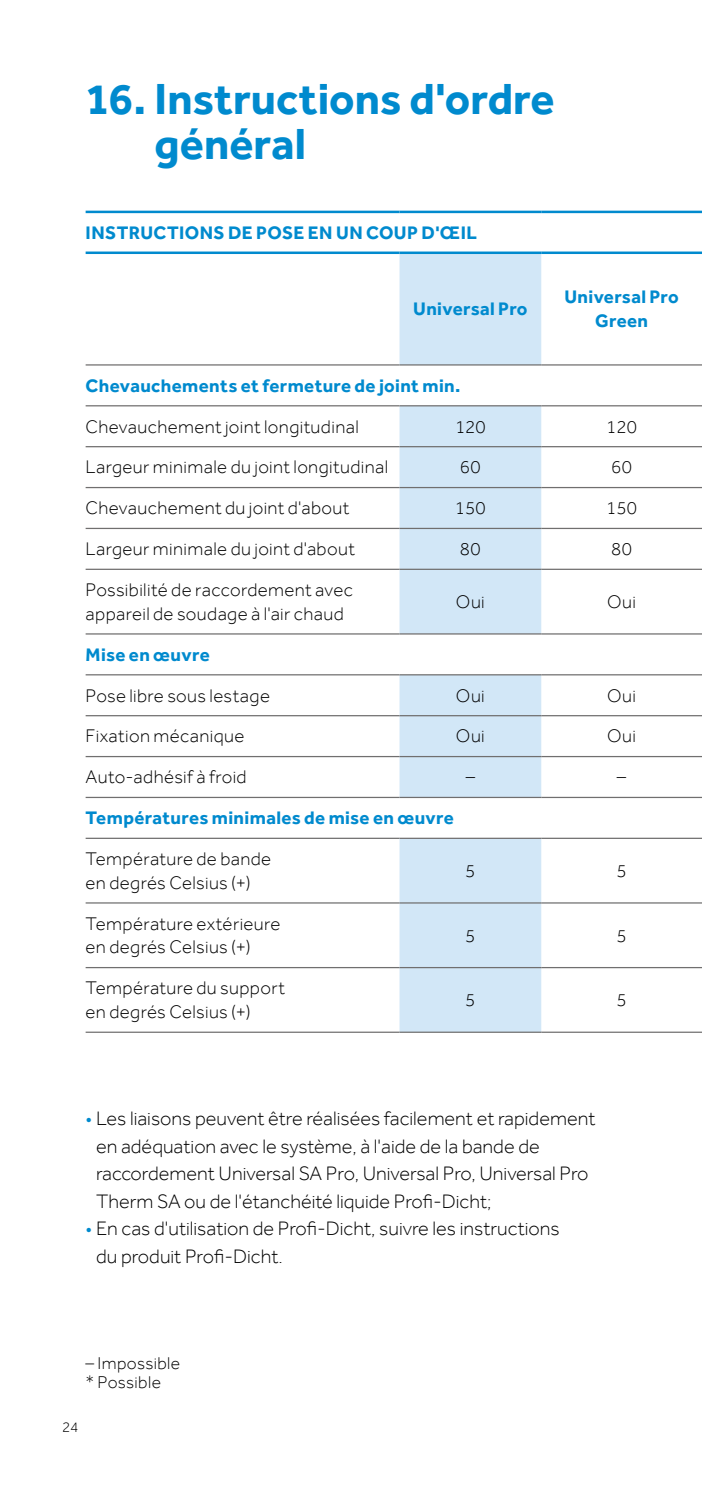
<style>
.page{position:relative;width:702px;height:1489px;background:#fff}
.page>*{position:absolute;margin:0;border:0;box-sizing:border-box;transform-origin:0 0}
.t1{font:700 45px/45px "Effra";color:#008ace}
.t2{font:300 20px/27.5px "Effra";color:#000}
.t3{font:300 18.75px/23.8px "Effra";letter-spacing:.02em;color:#000}
.t4{font:700 18.75px/23.8px "Effra";letter-spacing:.02em;color:#008ace;text-align:center}
.t5{font:300 17.5px/18.8px "Effra";letter-spacing:.025em;color:#000}
.t6{font:300 15px "Effra";color:#000}
.s1{color:#008ace}
</style>
<div class="page">
<svg style="left:399px;top:254px;width:142px;height:777px;fill:#d2e7f7"></svg>
<hr style="left:86px;top:966px;width:313px;height:2px;background:#706f6f">
<hr style="left:399px;top:966px;width:142px;height:2px;background:#706f6f">
<hr style="left:541px;top:966px;width:161px;height:2px;background:#706f6f">
<hr style="left:86px;top:1031px;width:313px;height:1px;background:#706f6f">
<hr style="left:399px;top:1031px;width:142px;height:1px;background:#706f6f">
<hr style="left:541px;top:1031px;width:161px;height:1px;background:#706f6f">
<hr style="left:86px;top:364px;width:313px;height:1px;background:#706f6f">
<hr style="left:399px;top:364px;width:142px;height:1px;background:#706f6f">
<hr style="left:541px;top:364px;width:161px;height:1px;background:#706f6f">
<hr style="left:86px;top:405px;width:313px;height:1px;background:#706f6f">
<hr style="left:399px;top:405px;width:142px;height:1px;background:#706f6f">
<hr style="left:541px;top:405px;width:161px;height:1px;background:#706f6f">
<hr style="left:86px;top:446px;width:313px;height:1px;background:#706f6f">
<hr style="left:399px;top:446px;width:142px;height:1px;background:#706f6f">
<hr style="left:541px;top:446px;width:161px;height:1px;background:#706f6f">
<hr style="left:86px;top:487px;width:313px;height:1px;background:#706f6f">
<hr style="left:399px;top:487px;width:142px;height:1px;background:#706f6f">
<hr style="left:541px;top:487px;width:161px;height:1px;background:#706f6f">
<hr style="left:86px;top:528px;width:313px;height:1px;background:#706f6f">
<hr style="left:399px;top:528px;width:142px;height:1px;background:#706f6f">
<hr style="left:541px;top:528px;width:161px;height:1px;background:#706f6f">
<hr style="left:86px;top:568px;width:313px;height:2px;background:#706f6f">
<hr style="left:399px;top:568px;width:142px;height:2px;background:#706f6f">
<hr style="left:541px;top:568px;width:161px;height:2px;background:#706f6f">
<hr style="left:86px;top:633px;width:313px;height:1px;background:#706f6f">
<hr style="left:399px;top:633px;width:142px;height:1px;background:#706f6f">
<hr style="left:541px;top:633px;width:161px;height:1px;background:#706f6f">
<hr style="left:86px;top:674px;width:313px;height:1px;background:#706f6f">
<hr style="left:399px;top:674px;width:142px;height:1px;background:#706f6f">
<hr style="left:541px;top:674px;width:161px;height:1px;background:#706f6f">
<hr style="left:86px;top:715px;width:313px;height:1px;background:#706f6f">
<hr style="left:399px;top:715px;width:142px;height:1px;background:#706f6f">
<hr style="left:541px;top:715px;width:161px;height:1px;background:#706f6f">
<hr style="left:86px;top:756px;width:313px;height:1px;background:#706f6f">
<hr style="left:399px;top:756px;width:142px;height:1px;background:#706f6f">
<hr style="left:541px;top:756px;width:161px;height:1px;background:#706f6f">
<hr style="left:86px;top:796px;width:313px;height:2px;background:#706f6f">
<hr style="left:399px;top:796px;width:142px;height:2px;background:#706f6f">
<hr style="left:541px;top:796px;width:161px;height:2px;background:#706f6f">
<hr style="left:86px;top:837px;width:313px;height:1px;background:#706f6f">
<hr style="left:399px;top:837px;width:142px;height:1px;background:#706f6f">
<hr style="left:541px;top:837px;width:161px;height:1px;background:#706f6f">
<hr style="left:86px;top:902px;width:313px;height:1px;background:#706f6f">
<hr style="left:399px;top:902px;width:142px;height:1px;background:#706f6f">
<hr style="left:541px;top:902px;width:161px;height:1px;background:#706f6f">
<hr style="left:86px;top:211px;width:313px;height:2px;background:#008ace">
<hr style="left:399px;top:211px;width:142px;height:2px;background:#008ace">
<hr style="left:541px;top:211px;width:161px;height:2px;background:#008ace">
<hr style="left:86px;top:251px;width:313px;height:3px;background:#008ace">
<hr style="left:399px;top:251px;width:142px;height:3px;background:#008ace">
<hr style="left:541px;top:251px;width:161px;height:3px;background:#008ace">
<h1 class="t1" style="left:154px;top:75px;width:402px;text-indent:-69px">16. Instructions d'ordre général</h1>
<p class="t4" style="left:86px;top:220px;width:393px">INSTRUCTIONS DE POSE EN UN COUP D'ŒIL</p>
<p class="t4" style="left:413px;top:296px;width:116px">Universal Pro</p>
<p class="t4" style="left:564px;top:285px;width:116px">Universal Pro<br>Green</p>
<p class="t4" style="left:86px;top:373px;width:376px">Chevauchements et fermeture de joint min.</p>
<p class="t3" style="left:86px;top:414px;width:274px">Chevauchement joint longitudinal</p>
<p class="t3" style="left:455px;top:414px;width:32px">120</p>
<p class="t3" style="left:606px;top:414px;width:32px">120</p>
<p class="t3" style="left:86px;top:455px;width:304px">Largeur minimale du joint longitudinal</p>
<p class="t3" style="left:460px;top:455px;width:22px">60</p>
<p class="t3" style="left:611px;top:455px;width:22px">60</p>
<p class="t3" style="left:86px;top:496px;width:265px">Chevauchement du joint d'about</p>
<p class="t3" style="left:455px;top:496px;width:32px">150</p>
<p class="t3" style="left:606px;top:496px;width:32px">150</p>
<p class="t3" style="left:86px;top:536px;width:271px">Largeur minimale du joint d'about</p>
<p class="t3" style="left:460px;top:536px;width:22px">80</p>
<p class="t3" style="left:611px;top:536px;width:22px">80</p>
<p class="t3" style="left:86px;top:577px;width:269px">Possibilité de raccordement avec appareil de soudage à l'air chaud</p>
<p class="t3" style="left:456px;top:589px;width:30px">Oui</p>
<p class="t3" style="left:607px;top:589px;width:30px">Oui</p>
<p class="t4" style="left:86px;top:642px;width:126px">Mise en œuvre</p>
<p class="t3" style="left:86px;top:683px;width:186px">Pose libre sous lestage</p>
<p class="t3" style="left:456px;top:683px;width:30px">Oui</p>
<p class="t3" style="left:607px;top:683px;width:30px">Oui</p>
<p class="t3" style="left:86px;top:724px;width:160px">Fixation mécanique</p>
<p class="t3" style="left:456px;top:724px;width:30px">Oui</p>
<p class="t3" style="left:607px;top:724px;width:30px">Oui</p>
<p class="t3" style="left:86px;top:765px;width:162px">Auto-adhésif à froid</p>
<p class="t3" style="left:465px;top:765px;width:11px">–</p>
<p class="t3" style="left:617px;top:765px;width:11px">–</p>
<p class="t4" style="left:86px;top:805px;width:369px">Températures minimales de mise en œuvre</p>
<p class="t3" style="left:86px;top:846px;width:187px">Température de bande en degrés Celsius (+)</p>
<p class="t3" style="left:465px;top:858px;width:12px">5</p>
<p class="t3" style="left:616px;top:858px;width:12px">5</p>
<p class="t3" style="left:86px;top:911px;width:196px">Température extérieure en degrés Celsius (+)</p>
<p class="t3" style="left:86px;top:975px;width:201px">Température du support en degrés Celsius (+)</p>
<p class="t3" style="left:465px;top:923px;width:12px">5</p>
<p class="t3" style="left:616px;top:923px;width:12px">5</p>
<p class="t3" style="left:465px;top:987px;width:12px">5</p>
<p class="t3" style="left:616px;top:987px;width:12px">5</p>
<p class="t2" style="left:96px;top:1104px;width:501px;text-indent:-10px"><span class="s1">•</span> Les liaisons peuvent être réalisées facilement et rapidement en adéquation avec le système, à l'aide de la bande de raccordement Universal SA Pro, Universal Pro, Universal Pro Therm SA ou de l'étanchéité liquide Profi-Dicht;</p>
<p class="t2" style="left:96px;top:1214px;width:465px;text-indent:-10px"><span class="s1">•</span> En cas d'utilisation de Profi-Dicht, suivre les instructions du produit Profi-Dicht.</p>
<p class="t5" style="left:86px;top:1353px;width:96px">– Impossible * Possible</p>
<p class="t6" style="left:62px;top:1418px;width:18px">24</p>
</div>
